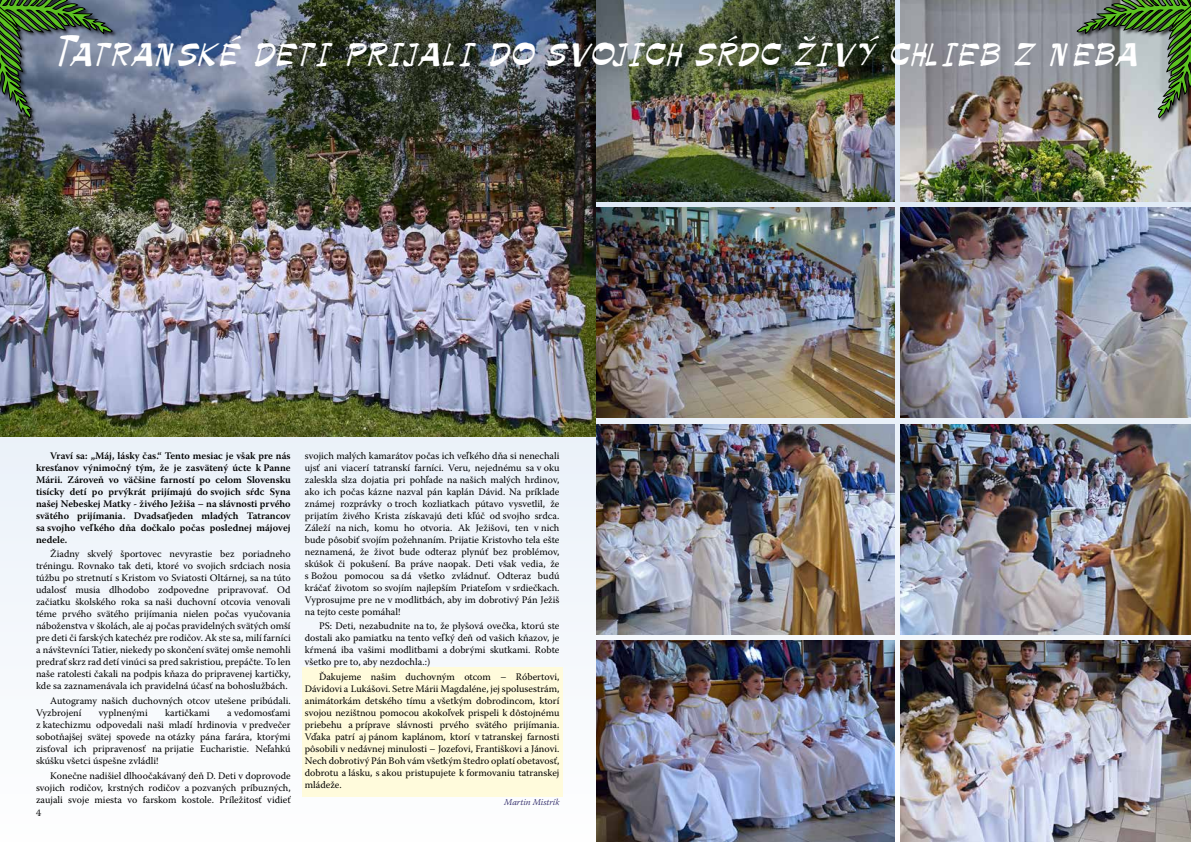
<style>
.page{position:relative;width:1191px;height:842px;background:#f2f7fb}
.page>*{position:absolute;margin:0;border:0;box-sizing:border-box;transform-origin:0 0}
.t1{font:38px "Palette";letter-spacing:.02em;color:#fff}
.t2{font:10px/12px "Warnock Pro";color:#000;text-align:justify}
.t3{font:600 10px/12px "Warnock Pro";color:#000;text-align:justify}
.t4{font:italic 300 9px "Warnock Pro";color:#2c2666}
</style>
<div class="page">
<img style="left:0;top:0;width:595px;height:437px">
<img style="left:901px;top:640px;width:290px;height:202px">
<img style="left:596px;top:640px;width:299px;height:202px">
<img style="left:901px;top:424px;width:290px;height:210px">
<img style="left:596px;top:424px;width:299px;height:210px">
<img style="left:901px;top:208px;width:290px;height:210px">
<img style="left:596px;top:208px;width:299px;height:210px">
<img style="left:901px;top:0;width:290px;height:202px">
<img style="left:596px;top:0;width:299px;height:202px">
<div style="left:0;top:0;width:118px;height:123px;background:#000;opacity:.75"></div>
<svg style="left:0;top:0;width:113px;height:118px"></svg>
<div style="left:1077px;top:0;width:114px;height:123px;background:#000;opacity:.75"></div>
<svg style="left:1076px;top:0;width:115px;height:118px"></svg>
<div style="left:302px;top:667px;width:260px;height:130px;background:#fffbdc"></div>
<h1 class="t1" style="left:52px;top:28px;width:1088px">Tatranské deti prijali do svojich sŕdc živý chlieb z neba</h1>
<p class="t3" style="left:36px;top:449px;width:256px;text-indent:14px">Vraví sa: „Máj, lásky čas.“ Tento mesiac je však pre nás kresťanov výnimočný tým, že je zasvätený úcte k Panne Márii. Zároveň vo väčšine farností po celom Slovensku tisícky detí po prvýkrát prijímajú do svojich sŕdc Syna našej Nebeskej Matky - živého Ježiša – na slávnosti prvého svätého prijímania. Dvadsaťjeden mladých Tatrancov sa svojho veľkého dňa dočkalo počas poslednej májovej nedele.</p>
<p class="t2" style="left:36px;top:548px;width:256px;text-indent:14px">Žiadny skvelý športovec nevyrastie bez poriadneho tréningu. Rovnako tak deti, ktoré vo svojich srdciach nosia túžbu po stretnutí s Kristom vo Sviatosti Oltárnej, sa na túto udalosť musia dlhodobo zodpovedne pripravovať. Od začiatku školského roka sa naši duchovní otcovia venovali téme prvého svätého prijímania nielen počas vyučovania náboženstva v školách, ale aj počas pravidelných svätých omší pre deti či farských katechéz pre rodičov. Ak ste sa, milí farníci a návštevníci Tatier, niekedy po skončení svätej omše nemohli predrať skrz rad detí vinúci sa pred sakristiou, prepáčte. To len naše ratolesti čakali na podpis kňaza do pripravenej kartičky, kde sa zaznamenávala ich pravidelná účasť na bohoslužbách.</p>
<p class="t2" style="left:36px;top:695px;width:256px;text-indent:14px">Autogramy našich duchovných otcov utešene pribúdali.<br>Vyzbrojení</p>
<p class="t2" style="left:36px;top:707px;width:256px;text-indent:191px">a vedomosťami z katechizmu odpovedali naši mladí hrdinovia v predvečer sobotňajšej svätej spovede na otázky pána farára, ktorými zisťoval ich pripravenosť na prijatie Eucharistie. Neľahkú skúšku všetci úspešne zvládli!</p>
<p class="t2" style="left:36px;top:770px;width:256px;text-indent:14px">Konečne nadišiel dlhoočakávaný deň D. Deti v doprovode svojich rodičov, krstných rodičov a pozvaných príbuzných, zaujali svoje miesta vo farskom kostole. Príležitosť vidieť</p>
<p class="t2" style="left:99px;top:707px;width:50px">vyplnenými</p>
<p class="t2" style="left:165px;top:707px;width:46px">kartičkami</p>
<p class="t2" style="left:36px;top:807px;width:7px">4</p>
<p class="t2" style="left:305px;top:449px;width:256px">svojich malých kamarátov počas ich veľkého dňa si nenechali ujsť ani viacerí tatranskí farníci. Veru, nejednému sa v oku zaleskla slza dojatia pri pohľade na našich malých hrdinov, ako ich počas kázne nazval pán kaplán Dávid. Na príklade známej rozprávky o troch kozliatkach pútavo vysvetlil, že prijatím živého Krista získavajú deti kľúč od svojho srdca.<br>Záleží na nich, komu ho otvoria. Ak Ježišovi, ten v nich bude pôsobiť svojím požehnaním. Prijatie Kristovho tela ešte neznamená, že život bude odteraz plynúť bez problémov, skúšok či pokušení. Ba práve naopak. Deti však vedia, že s Božou pomocou sa dá všetko zvládnuť. Odteraz budú kráčať životom so svojím najlepším Priateľom v srdiečkach.<br>Vyprosujme pre ne v modlitbách, aby im dobrotivý Pán Ježiš na tejto ceste pomáhal!</p>
<p class="t2" style="left:305px;top:620px;width:256px;text-indent:14px">PS: Deti, nezabudnite na to, že plyšová ovečka, ktorú ste dostali ako pamiatku na tento veľký deň od vašich kňazov, je kŕmená iba vašimi modlitbami a dobrými skutkami. Robte všetko pre to, aby nezdochla.:)</p>
<p class="t2" style="left:305px;top:671px;width:256px;text-indent:14px">Ďakujeme našim duchovným otcom – Róbertovi, Dávidovi a Lukášovi. Setre Márii Magdaléne, jej spolusestrám, animátorkám detského tímu a všetkým dobrodincom, ktorí svojou nezištnou pomocou akokoľvek prispeli k dôstojnému priebehu a príprave slávnosti prvého svätého prijímania.<br>Vďaka patrí aj pánom kaplánom, ktorí v tatranskej farnosti pôsobili v nedávnej minulosti – Jozefovi, Františkovi a Jánovi.<br>Nech dobrotivý Pán Boh vám všetkým štedro oplatí obetavosť, dobrotu a lásku, s akou pristupujete k formovaniu tatranskej mládeže.</p>
<p class="t4" style="left:504px;top:796px;width:57px">Martin Mistrík</p>
</div>
